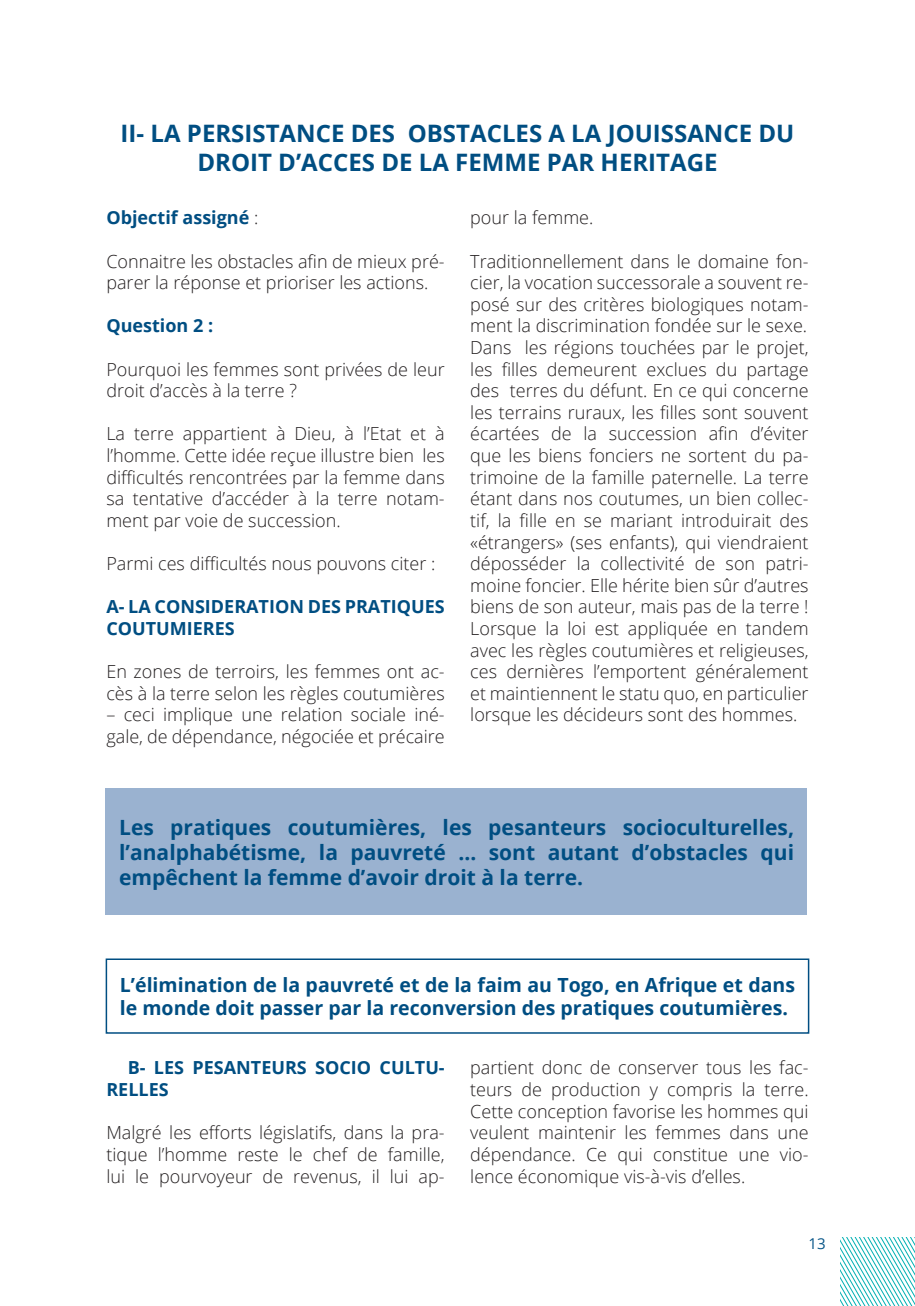
<style>
.page{position:relative;width:915px;height:1306px;background:#fff}
.page>*{position:absolute;margin:0;border:0;box-sizing:border-box;transform-origin:0 0}
.t1{font:700 24px/28.8px "Open Sans";color:#004e82;text-align:center}
.t2{font:700 21px/25.2px "Open Sans";color:#004e82;text-align:justify}
.t3{font:700 19.5px/23.4px "Open Sans";color:#004e82}
.t4{font:300 18px/21.6px "Open Sans";color:#231f20}
.t5{font:700 18px/21.6px "Open Sans";color:#004e82}
.t6{font:15px "Open Sans";color:#085688}
.s1{font-weight:300;color:#231f20}
</style>
<div class="page">
<svg style="left:840px;top:1237px;width:74px;height:68px"></svg>
<div style="left:106px;top:788px;width:700px;height:127px;background:#9ab2d0"></div>
<div style="left:106px;top:958px;width:703px;height:75px;border:2px solid #004e82"></div>
<h1 class="t1" style="left:121px;top:118px;width:675px">II- LA PERSISTANCE DES OBSTACLES A LA JOUISSANCE DU<br>DROIT D’ACCES DE LA FEMME PAR HERITAGE</h1>
<p class="t5" style="left:106px;top:206px;width:153px">Objectif assigné <span class="s1">:</span></p>
<p class="t4" style="left:106px;top:250px;width:340px">Connaitre les obstacles afin de mieux pré&shy;parer la réponse et prioriser les actions.</p>
<p class="t5" style="left:106px;top:314px;width:108px">Question 2 :</p>
<p class="t4" style="left:106px;top:358px;width:340px">Pourquoi les femmes sont privées de leur droit d’accès à la terre ?</p>
<p class="t4" style="left:106px;top:422px;width:340px;text-align:justify">La terre appartient à Dieu, à l’Etat et à l’homme. Cette idée reçue illustre bien les difficultés rencontrées par la femme dans sa tentative d’accéder à la terre notam&shy;ment par voie de succession.</p>
<p class="t4" style="left:106px;top:552px;width:330px">Parmi ces difficultés nous pouvons citer :</p>
<p class="t5" style="left:106px;top:595px;width:340px">A- LA CONSIDERATION DES PRATIQUES<br>COUTUMIERES</p>
<p class="t4" style="left:106px;top:660px;width:340px">En zones de terroirs, les femmes ont ac&shy;cès à la terre selon les règles coutumières</p>
<p class="t4" style="left:106px;top:703px;width:340px">– ceci implique une relation sociale iné&shy;gale, de dépendance, négociée et précaire</p>
<p class="t4" style="left:470px;top:206px;width:125px">pour la femme.</p>
<p class="t4" style="left:470px;top:250px;width:340px;text-align:justify">Traditionnellement dans le domaine fon&shy;cier, la vocation successorale a souvent re&shy;posé sur des critères biologiques notam&shy;ment la discrimination fondée sur le sexe.<br>Dans les régions touchées par le projet, les filles demeurent exclues du partage des terres du défunt. En ce qui concerne les terrains ruraux, les filles sont souvent écartées de la succession afin d’éviter que les biens fonciers ne sortent du pa&shy;trimoine de la famille paternelle. La terre étant dans nos coutumes, un bien collec&shy;tif, la fille en se mariant introduirait des «étrangers» (ses enfants), qui viendraient déposséder la collectivité de son patri&shy;moine foncier. Elle hérite bien sûr d’autres biens de son auteur, mais pas de la terre !<br>Lorsque la loi est appliquée en tandem avec les règles coutumières et religieuses, ces dernières l’emportent généralement et maintiennent le statu quo, en particulier lorsque les décideurs sont des hommes.</p>
<p class="t2" style="left:119px;top:814px;width:676px">Les pratiques coutumières, les pesanteurs socioculturelles, l’analphabétisme, la pauvreté … sont autant d’obstacles qui empêchent la femme d’avoir droit à la terre.</p>
<p class="t3" style="left:120px;top:972px;width:676px">L’élimination de la pauvreté et de la faim au Togo, en Afrique et dans le monde doit passer par la reconversion des pratiques coutumières.</p>
<p class="t5" style="left:106px;top:1056px;width:340px;text-indent:21px">B- LES PESANTEURS SOCIO CULTU-<br>RELLES</p>
<p class="t4" style="left:106px;top:1121px;width:340px;text-align:justify">Malgré les efforts législatifs, dans la pra&shy;tique l’homme reste le chef de famille, lui le pourvoyeur de revenus, il lui ap-</p>
<p class="t4" style="left:470px;top:1056px;width:340px;text-align:justify">partient donc de conserver tous les fac&shy;teurs de production y compris la terre.<br>Cette conception favorise les hommes qui veulent maintenir les femmes dans une dépendance. Ce qui constitue une vio&shy;lence économique vis-à-vis d’elles.</p>
<p class="t6" style="left:808px;top:1233px;width:19px">13</p>
</div>
